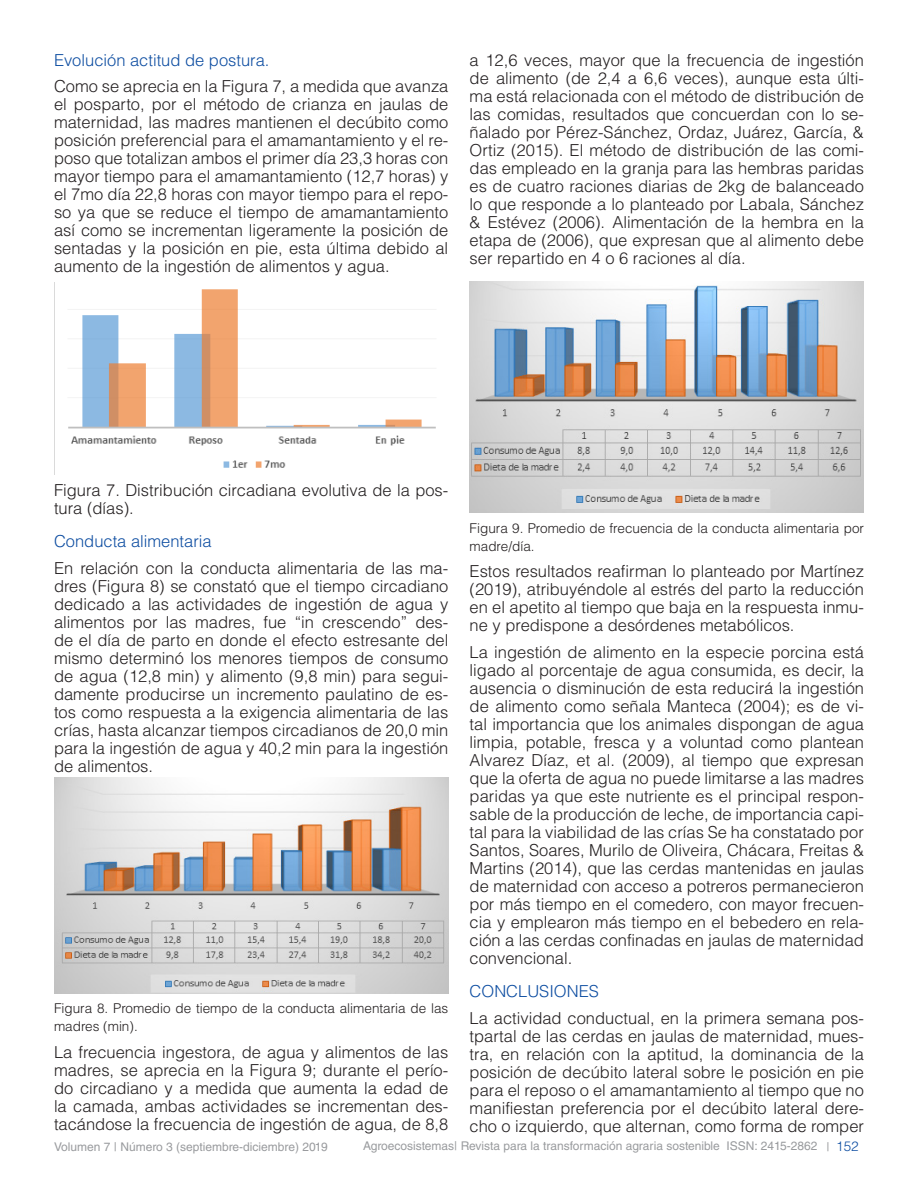
<style>
.page{position:relative;width:918px;height:1188px;background:#fff}
.page>*{position:absolute;margin:0;border:0;box-sizing:border-box;transform-origin:0 0}
.TEXTO{font:300 16.5px/18px "Helvetica LT Std";color:#231f20;text-align:justify}
.TITULOS_AZUL{font:300 16.5px "Helvetica LT Std";color:#0d4da1}
.pie_de_foto{font:300 13.5px/18px "Helvetica LT Std";color:#231f20}
.t1{font:12px "Helvetica LT Std";color:#999b9e}
.s1{font-weight:300;font-size:13.5px;color:#0d4da1}
</style>
<div class="page">
<img style="left:54px;top:282px;width:382px;height:193px">
<img style="left:54px;top:777px;width:394px;height:216px">
<img style="left:470px;top:281px;width:394px;height:232px">
<p class="TITULOS_AZUL" style="left:54px;top:50px;width:217px">Evolución actitud de postura.</p>
<p class="TEXTO" style="left:54px;top:77px;width:396px">Como se aprecia en la Figura 7, a medida que avanza el posparto, por el método de crianza en jaulas de maternidad, las madres mantienen el decúbito como posición preferencial para el amamantamiento y el re&shy;poso que totalizan ambos el primer día 23,3 horas con mayor tiempo para el amamantamiento (12,7 horas) y el 7mo día 22,8 horas con mayor tiempo para el repo&shy;so ya que se reduce el tiempo de amamantamiento así como se incrementan ligeramente la posición de sentadas y la posición en pie, esta última debido al aumento de la ingestión de alimentos y agua.</p>
<p class="TEXTO" style="left:470px;top:51px;width:396px">a 12,6 veces, mayor que la frecuencia de ingestión de alimento (de 2,4 a 6,6 veces), aunque esta últi&shy;ma está relacionada con el método de distribución de las comidas, resultados que concuerdan con lo se&shy;ñalado por Pérez-Sánchez, Ordaz, Juárez, García, &amp; Ortiz (2015). El método de distribución de las comi&shy;das empleado en la granja para las hembras paridas es de cuatro raciones diarias de 2kg de balanceado lo que responde a lo planteado por Labala, Sánchez &amp; Estévez (2006). Alimentación de la hembra en la etapa de (2006), que expresan que al alimento debe ser repartido en 4 o 6 raciones al día.</p>
<p class="TEXTO" style="left:54px;top:481px;width:396px">Figura 7. Distribución circadiana evolutiva de la pos&shy;tura (días).</p>
<p class="TITULOS_AZUL" style="left:54px;top:531px;width:159px">Conducta alimentaria</p>
<p class="TEXTO" style="left:54px;top:559px;width:396px">En relación con la conducta alimentaria de las ma&shy;dres (Figura 8) se constató que el tiempo circadiano dedicado a las actividades de ingestión de agua y alimentos por las madres, fue “in crescendo” des&shy;de el día de parto en donde el efecto estresante del mismo determinó los menores tiempos de consumo de agua (12,8 min) y alimento (9,8 min) para segui&shy;damente producirse un incremento paulatino de es&shy;tos como respuesta a la exigencia alimentaria de las crías, hasta alcanzar tiempos circadianos de 20,0 min para la ingestión de agua y 40,2 min para la ingestión de alimentos.</p>
<p class="pie_de_foto" style="left:54px;top:999px;width:396px">Figura 8. Promedio de tiempo de la conducta alimentaria de las madres (min).</p>
<p class="TEXTO" style="left:54px;top:1043px;width:396px">La frecuencia ingestora, de agua y alimentos de las madres, se aprecia en la Figura 9; durante el perío&shy;do circadiano y a medida que aumenta la edad de la camada, ambas actividades se incrementan des&shy;tacándose la frecuencia de ingestión de agua, de 8,8</p>
<p class="pie_de_foto" style="left:470px;top:519px;width:396px">Figura 9. Promedio de frecuencia de la conducta alimentaria por madre/día.</p>
<p class="TEXTO" style="left:470px;top:562px;width:396px">Estos resultados reafirman lo planteado por Martínez (2019), atribuyéndole al estrés del parto la reducción en el apetito al tiempo que baja en la respuesta inmu&shy;ne y predispone a desórdenes metabólicos.</p>
<p class="TEXTO" style="left:470px;top:643px;width:396px">La ingestión de alimento en la especie porcina está ligado al porcentaje de agua consumida, es decir, la ausencia o disminución de esta reducirá la ingestión de alimento como señala Manteca (2004); es de vi&shy;tal importancia que los animales dispongan de agua limpia, potable, fresca y a voluntad como plantean Alvarez Díaz, et al. (2009), al tiempo que expresan que la oferta de agua no puede limitarse a las madres paridas ya que este nutriente es el principal respon&shy;sable de la producción de leche, de importancia capi&shy;tal para la viabilidad de las crías Se ha constatado por Santos, Soares, Murilo de Oliveira, Chácara, Freitas &amp; Martins (2014), que las cerdas mantenidas en jaulas de maternidad con acceso a potreros permanecieron por más tiempo en el comedero, con mayor frecuen&shy;cia y emplearon más tiempo en el bebedero en rela&shy;ción a las cerdas confinadas en jaulas de maternidad convencional.</p>
<p class="TITULOS_AZUL" style="left:470px;top:981px;width:131px">CONCLUSIONES</p>
<p class="TEXTO" style="left:470px;top:1009px;width:396px">La actividad conductual, en la primera semana pos&shy;tpartal de las cerdas en jaulas de maternidad, mues&shy;tra, en relación con la aptitud, la dominancia de la posición de decúbito lateral sobre le posición en pie para el reposo o el amamantamiento al tiempo que no manifiestan preferencia por el decúbito lateral dere&shy;cho o izquierdo, que alternan, como forma de romper</p>
<p class="t1" style="left:54px;top:1139px;width:275px">Volumen 7 | Número 3 (septiembre-diciembre) 2019</p>
<p class="t1" style="left:363px;top:1139px;width:497px">Agroecosistemas| Revista para la transformación agraria sostenible ISSN: 2415-2862 | <span class="s1">152</span></p>
</div>
